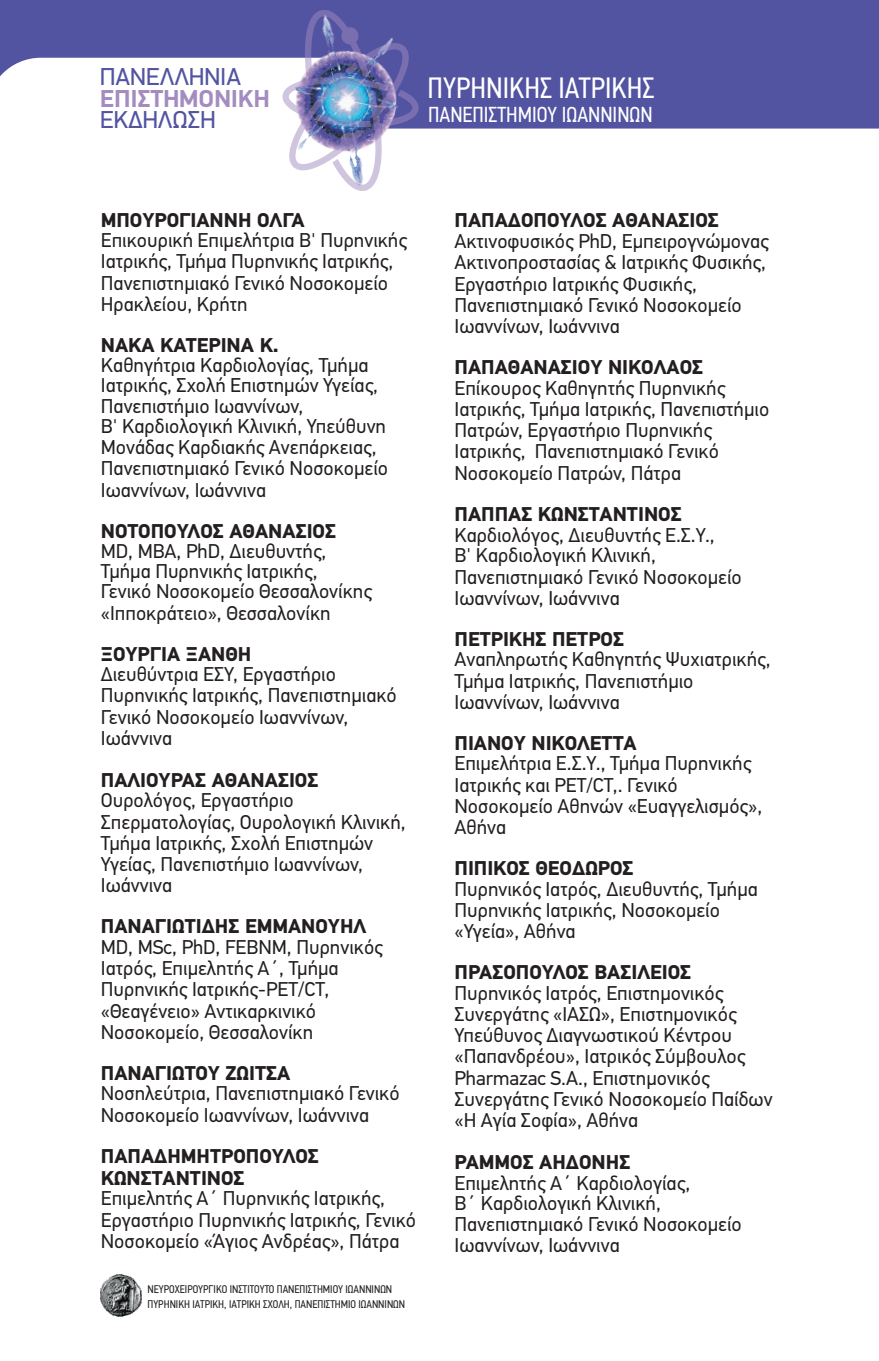
<style>
.page{position:relative;width:879px;height:1361px;background:#fff}
.page>*{position:absolute;margin:0;border:0;box-sizing:border-box;transform-origin:0 0}
.t1{font:29.6px "PF Din Text Cond Pro";color:#fff}
.t2{font:24.6px "PF Din Display Pro";color:#5254a1}
.t3{font:700 24.6px "PF Din Display Pro";color:#a28cc0}
.t4{font:21.8px "PF Din Text Cond Pro";color:#fff}
.t5{font:20px/21.2px "PF Din Text Pro";color:#231f20}
.t6{font:700 20px/22.4px "PF Din Text Pro";color:#231f20}
.t7{font:11.2px/15.2px "PF Din Text Cond Pro";color:#231f20}
</style>
<div class="page">
<svg style="left:0;top:0;width:879px;height:129px;fill:#5254a1"></svg>
<img style="left:277px;top:13px;width:5px;height:116px">
<img style="left:282px;top:8px;width:137px;height:183px">
<img style="left:100px;top:1274px;width:41px;height:42px">
<p class="t2" style="left:100px;top:67px;width:142px">ΠΑΝΕΛΛΗΝΙΑ</p>
<p class="t3" style="left:100px;top:88px;width:171px">ΕΠΙΣΤΗΜΟΝΙΚΗ</p>
<p class="t2" style="left:100px;top:109px;width:117px">ΕΚΔΗΛΩΣΗ</p>
<h1 class="t1" style="left:428px;top:76px;width:228px">ΠΥΡΗΝΙΚΗΣ ΙΑΤΡΙΚΗΣ</h1>
<p class="t4" style="left:428px;top:105px;width:226px">ΠΑΝΕΠΙΣΤΗΜΙΟΥ ΙΩΑΝΝΙΝΩΝ</p>
<p class="t6" style="left:101px;top:210px;width:205px">ΜΠΟΥΡΟΓΙΑΝΝΗ ΟΛΓΑ</p>
<p class="t5" style="left:101px;top:231px;width:308px">Επικουρική Επιµελήτρια Β' Πυρηνικής<br>Ιατρικής, Τµήµα Πυρηνικής Ιατρικής,<br>Πανεπιστηµιακό Γενικό Νοσοκοµείο<br>Ηρακλείου, Κρήτη</p>
<p class="t6" style="left:101px;top:336px;width:179px">ΝΑΚΑ ΚΑΤΕΡΙΝΑ Κ.</p>
<p class="t5" style="left:101px;top:357px;width:289px">Καθηγήτρια Καρδιολογίας, Τµήµα<br>Ιατρικής, Σχολή Επιστηµών Υγείας,<br>Πανεπιστήµιο Ιωαννίνων,<br>Β' Καρδιολογική Κλινική, Υπεύθυνη<br>Μονάδας Καρδιακής Ανεπάρκειας,<br>Πανεπιστηµιακό Γενικό Νοσοκοµείο<br>Ιωαννίνων, Ιωάννινα</p>
<p class="t6" style="left:101px;top:521px;width:237px">ΝΟΤΟΠΟΥΛΟΣ ΑΘΑΝΑΣΙΟΣ</p>
<p class="t5" style="left:101px;top:543px;width:273px;line-height:20.6px">MD, MBA, PhD, Διευθυντής,<br>Τµήµα Πυρηνικής Ιατρικής,<br>Γενικό Νοσοκοµείο Θεσσαλονίκης «Ιπποκράτειο», Θεσσαλονίκη</p>
<p class="t6" style="left:101px;top:644px;width:152px">ΞΟΥΡΓΙΑ ΞΑΝΘΗ</p>
<p class="t5" style="left:101px;top:665px;width:297px">Διευθύντρια ΕΣΥ, Εργαστήριο<br>Πυρηνικής Ιατρικής, Πανεπιστηµιακό<br>Γενικό Νοσοκοµείο Ιωαννίνων,<br>Ιωάννινα</p>
<p class="t6" style="left:101px;top:770px;width:219px">ΠΑΛΙΟΥΡΑΣ ΑΘΑΝΑΣΙΟΣ</p>
<p class="t5" style="left:101px;top:791px;width:306px">Ουρολόγος, Εργαστήριο<br>Σπερµατολογίας, Ουρολογική Κλινική,<br>Τµήµα Ιατρικής, Σχολή Επιστηµών<br>Υγείας, Πανεπιστήµιο Ιωαννίνων,<br>Ιωάννινα</p>
<p class="t6" style="left:101px;top:917px;width:267px">ΠΑΝΑΓΙΩΤΙΔΗΣ ΕΜΜΑΝΟΥΗΛ</p>
<p class="t5" style="left:101px;top:938px;width:283px">MD, MSc, PhD, FEBNM, Πυρηνικός<br>Ιατρός, Επιµελητής Α΄, Τµήµα<br>Πυρηνικής Ιατρικής-PET/CT, «Θεαγένειο» Αντικαρκινικό<br>Νοσοκοµείο, Θεσσαλονίκη</p>
<p class="t6" style="left:101px;top:1063px;width:191px">ΠΑΝΑΓΙΩΤΟΥ ΖΩΙΤΣΑ</p>
<p class="t5" style="left:101px;top:1084px;width:300px">Νοσηλεύτρια, Πανεπιστηµιακό Γενικό<br>Νοσοκοµείο Ιωαννίνων, Ιωάννινα</p>
<p class="t6" style="left:101px;top:1146px;width:220px">ΠΑΠΑΔΗΜΗΤΡΟΠΟΥΛΟΣ<br>ΚΩΝΣΤΑΝΤΙΝΟΣ</p>
<p class="t5" style="left:101px;top:1189px;width:317px">Επιµελητής Α΄ Πυρηνικής Ιατρικής,<br>Εργαστήριο Πυρηνικής Ιατρικής, Γενικό<br>Νοσοκοµείο «Άγιος Ανδρέας», Πάτρα</p>
<p class="t7" style="left:147px;top:1282px;width:259px">ΝΕΥΡΟΧΕΙΡΟΥΡΓΙΚΟ ΙΝΣΤΙΤΟΥΤΟ ΠΑΝΕΠΙΣΤΗΜΙΟΥ ΙΩΑΝΝΙΝΩΝ<br>ΠΥΡΗΝΙΚΗ ΙΑΤΡΙΚΗ, ΙΑΤΡΙΚΗ ΣΧΟΛΗ, ΠΑΝΕΠΙΣΤΗΜΙΟ ΙΩΑΝΝΙΝΩΝ</p>
<p class="t6" style="left:454px;top:210px;width:266px">ΠΑΠΑΔΟΠΟΥΛΟΣ ΑΘΑΝΑΣΙΟΣ</p>
<p class="t5" style="left:454px;top:233px;width:316px">Ακτινοφυσικός PhD, Εµπειρογνώµονας<br>Ακτινοπροστασίας &amp; Ιατρικής Φυσικής,<br>Εργαστήριο Ιατρικής Φυσικής,<br>Πανεπιστηµιακό Γενικό Νοσοκοµείο<br>Ιωαννίνων, Ιωάννινα</p>
<p class="t6" style="left:454px;top:358px;width:250px">ΠΑΠΑΘΑΝΑΣΙΟΥ ΝΙΚΟΛΑΟΣ</p>
<p class="t5" style="left:454px;top:379px;width:316px">Επίκουρος Καθηγητής Πυρηνικής<br>Ιατρικής, Τµήµα Ιατρικής, Πανεπιστήµιο<br>Πατρών, Εργαστήριο Πυρηνικής<br>Ιατρικής, Πανεπιστηµιακό Γενικό<br>Νοσοκοµείο Πατρών, Πάτρα</p>
<p class="t6" style="left:454px;top:504px;width:229px">ΠΑΠΠΑΣ ΚΩΝΣΤΑΝΤΙΝΟΣ</p>
<p class="t5" style="left:454px;top:527px;width:289px">Καρδιολόγος, Διευθυντής Ε.Σ.Υ.,<br>B' Καρδιολογική Κλινική,<br>Πανεπιστηµιακό Γενικό Νοσοκοµείο<br>Ιωαννίνων, Ιωάννινα</p>
<p class="t6" style="left:454px;top:630px;width:171px">ΠΕΤΡΙΚΗΣ ΠΕΤΡΟΣ</p>
<p class="t5" style="left:454px;top:651px;width:318px">Αναπληρωτής Καθηγητής Ψυχιατρικής,<br>Τµήµα Ιατρικής, Πανεπιστήµιο<br>Ιωαννίνων, Ιωάννινα</p>
<p class="t6" style="left:454px;top:734px;width:184px">ΠΙΑΝΟΥ ΝΙΚΟΛΕΤΤΑ</p>
<p class="t5" style="left:454px;top:755px;width:309px">Επιµελήτρια Ε.Σ.Υ., Τµήµα Πυρηνικής<br>Ιατρικής και PET/CT,. Γενικό<br>Νοσοκοµείο Αθηνών «Ευαγγελισµός»,<br>Αθήνα</p>
<p class="t6" style="left:454px;top:859px;width:180px">ΠΙΠΙΚΟΣ ΘΕΟΔΩΡΟΣ</p>
<p class="t5" style="left:454px;top:880px;width:305px">Πυρηνικός Ιατρός, Διευθυντής, Τµήµα<br>Πυρηνικής Ιατρικής, Νοσοκοµείο «Υγεία», Αθήνα</p>
<p class="t6" style="left:454px;top:963px;width:238px">ΠΡΑΣΟΠΟΥΛΟΣ ΒΑΣΙΛΕΙΟΣ</p>
<p class="t5" style="left:454px;top:984px;width:320px">Πυρηνικός Ιατρός, Επιστηµονικός<br>Συνεργάτης «ΙΑΣΩ», Επιστηµονικός<br>Υπεύθυνος Διαγνωστικού Κέντρου «Παπανδρέου», Ιατρικός Σύµβουλος<br>Pharmazac S.A., Επιστηµονικός<br>Συνεργάτης Γενικό Νοσοκοµείο Παίδων «Η Αγία Σοφία», Αθήνα</p>
<p class="t6" style="left:454px;top:1153px;width:177px">ΡΑΜΜΟΣ ΑΗΔΟΝΗΣ</p>
<p class="t5" style="left:454px;top:1174px;width:289px">Επιµελητής Α´ Καρδιολογίας,<br>Β´ Καρδιολογική Κλινική,<br>Πανεπιστηµιακό Γενικό Νοσοκοµείο<br>Ιωαννίνων, Ιωάννινα</p>
</div>
